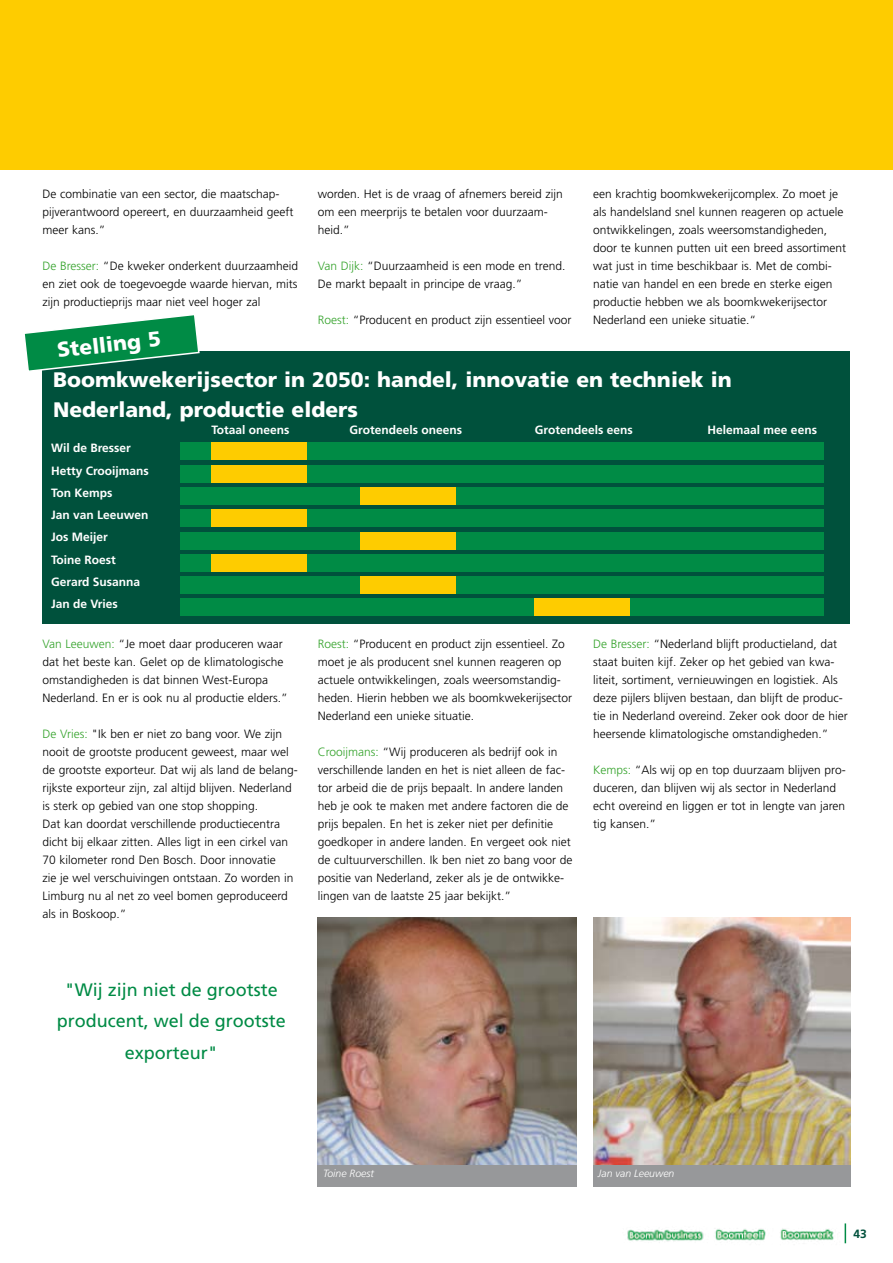
<style>
.page{position:relative;width:893px;height:1263px;background:#fff}
.page>*{position:absolute;margin:0;border:0;box-sizing:border-box;transform-origin:0 0}
.t1{font:900 21px/30px "Frutiger";color:#fff}
.t2{font:18px/31.5px "Frutiger";color:#008b45;text-align:center}
.t3{font:300 12px/18px "Frutiger";color:#000}
.t4{font:700 12px/22.2px "Frutiger";color:#fff}
.t5{font:700 12px "Frutiger";color:#00513c}
.t6{font:italic 300 10.5px "Frutiger";color:#fff}
.s1{color:#35a32c}
</style>
<div class="page">
<img style="left:627px;top:1229px;width:77px;height:13px">
<img style="left:715px;top:1229px;width:51px;height:12px">
<img style="left:780px;top:1223px;width:66px;height:21px">
<div style="left:0;top:0;width:893px;height:170px;background:#fecc00"></div>
<div style="left:43px;top:351px;width:807px;height:273px;background:#00513c"></div>
<div style="left:181px;top:443px;width:643px;height:17px;background:#008b45"></div>
<div style="left:181px;top:465px;width:643px;height:17px;background:#008b45"></div>
<div style="left:181px;top:487px;width:643px;height:17px;background:#008b45"></div>
<div style="left:181px;top:510px;width:643px;height:17px;background:#008b45"></div>
<div style="left:181px;top:532px;width:643px;height:17px;background:#008b45"></div>
<div style="left:181px;top:554px;width:643px;height:17px;background:#008b45"></div>
<div style="left:181px;top:576px;width:643px;height:17px;background:#008b45"></div>
<div style="left:181px;top:599px;width:643px;height:17px;background:#008b45"></div>
<div style="left:211px;top:465px;width:96px;height:17px;background:#fecc00"></div>
<div style="left:360px;top:487px;width:95px;height:17px;background:#fecc00"></div>
<div style="left:211px;top:510px;width:96px;height:17px;background:#fecc00"></div>
<div style="left:360px;top:532px;width:95px;height:17px;background:#fecc00"></div>
<div style="left:534px;top:599px;width:96px;height:17px;background:#fecc00"></div>
<div style="left:211px;top:443px;width:96px;height:17px;background:#fecc00"></div>
<div style="left:360px;top:576px;width:95px;height:17px;background:#fecc00"></div>
<img style="left:594px;top:917px;width:256px;height:248px">
<img style="left:317px;top:917px;width:260px;height:248px">
<div style="left:211px;top:554px;width:96px;height:17px;background:#fecc00"></div>
<div style="left:317px;top:1165px;width:260px;height:21px;background:#97989a"></div>
<div style="left:593px;top:1165px;width:257px;height:21px;background:#97989a"></div>
<svg style="left:24px;top:315px;width:176px;height:58px"></svg>
<p class="t3" style="left:43px;top:185px;width:252px">De combinatie van een sector, die maatschap&shy;pijverantwoord opereert, en duurzaamheid geeft meer kans.”</p>
<p class="t3" style="left:43px;top:257px;width:257px;text-align:justify"><span class="s1">De Bresser:</span> “De kweker onderkent duurzaamheid en ziet ook de toegevoegde waarde hiervan, mits zijn productieprijs maar niet veel hoger zal</p>
<h1 class="t1" style="left:56px;top:335px;width:105px;rotate:-6deg">Stelling 5</h1>
<p class="t3" style="left:318px;top:185px;width:246px">worden. Het is de vraag of afnemers bereid zijn om een meerprijs te betalen voor duurzaam&shy;heid.”</p>
<p class="t3" style="left:318px;top:257px;width:249px"><span class="s1">Van Dijk:</span> “Duurzaamheid is een mode en trend.<br>De markt bepaalt in principe de vraag.”</p>
<p class="t3" style="left:318px;top:311px;width:255px"><span class="s1">Roest:</span> “Producent en product zijn essentieel voor</p>
<p class="t3" style="left:593px;top:185px;width:254px">een krachtig boomkwekerijcomplex. Zo moet je als handelsland snel kunnen reageren op actuele ontwikkelingen, zoals weersomstandigheden, door te kunnen putten uit een breed assortiment wat just in time beschikbaar is. Met de combi&shy;natie van handel en een brede en sterke eigen productie hebben we als boomkwekerijsector Nederland een unieke situatie.“</p>
<h1 class="t1" style="left:53px;top:364px;width:680px">Boomkwekerijsector in 2050: handel, innovatie en techniek in<br>Nederland, productie elders</h1>
<p class="t4" style="left:51px;top:436px;width:99px;line-height:23.1px">Wil de Bresser<br>Hetty Crooijmans</p>
<p class="t4" style="left:51px;top:481px;width:99px">Ton Kemps<br>Jan van Leeuwen<br>Jos Meijer<br>Toine Roest<br>Gerard Susanna</p>
<p class="t4" style="left:51px;top:593px;width:68px">Jan de Vries</p>
<p class="t4" style="left:212px;top:418px;width:80px">Totaal oneens</p>
<p class="t4" style="left:350px;top:418px;width:114px">Grotendeels oneens</p>
<p class="t4" style="left:535px;top:418px;width:99px">Grotendeels eens</p>
<p class="t4" style="left:708px;top:418px;width:111px">Helemaal mee eens</p>
<p class="t3" style="left:43px;top:635px;width:247px"><span class="s1">Van Leeuwen:</span> “Je moet daar produceren waar dat het beste kan. Gelet op de klimatologische omstandigheden is dat binnen West-Europa Nederland. En er is ook nu al productie elders.”</p>
<p class="t3" style="left:43px;top:725px;width:257px"><span class="s1">De Vries:</span> "Ik ben er niet zo bang voor. We zijn nooit de grootste producent geweest, maar wel de grootste exporteur. Dat wij als land de belang&shy;rijkste exporteur zijn, zal altijd blijven. Nederland is sterk op gebied van one stop shopping.<br>Dat kan doordat verschillende productiecentra dicht bij elkaar zitten. Alles ligt in een cirkel van 70 kilometer rond Den Bosch. Door innovatie<br>zie je wel verschuivingen ontstaan. Zo worden in Limburg nu al net zo veel bomen geproduceerd als in Boskoop.”</p>
<p class="t3" style="left:318px;top:635px;width:256px"><span class="s1">Roest:</span> “Producent en product zijn essentieel. Zo moet je als producent snel kunnen reageren op actuele ontwikkelingen, zoals weersomstandig&shy;heden. Hierin hebben we als boomkwekerijsector Nederland een unieke situatie.</p>
<p class="t3" style="left:318px;top:743px;width:256px"><span class="s1">Crooijmans:</span> “Wij produceren als bedrijf ook in verschillende landen en het is niet alleen de fac&shy;tor arbeid die de prijs bepaalt. In andere landen heb je ook te maken met andere factoren die de prijs bepalen. En het is zeker niet per definitie goedkoper in andere landen. En vergeet ook niet de cultuurverschillen. Ik ben niet zo bang voor de positie van Nederland, zeker als je de ontwikke&shy;lingen van de laatste 25 jaar bekijkt.”</p>
<p class="t3" style="left:593px;top:635px;width:256px"><span class="s1">De Bresser:</span> “Nederland blijft productieland, dat staat buiten kijf. Zeker op het gebied van kwa&shy;liteit, sortiment, vernieuwingen en logistiek. Als deze pijlers blijven bestaan, dan blijft de produc&shy;tie in Nederland overeind. Zeker ook door de hier heersende klimatologische omstandigheden.”</p>
<p class="t3" style="left:593px;top:761px;width:254px"><span class="s1">Kemps:</span> “Als wij op en top duurzaam blijven pro&shy;duceren, dan blijven wij als sector in Nederland echt overeind en liggen er tot in lengte van jaren tig kansen.”</p>
<h2 class="t2" style="left:57px;top:973px;width:231px">"Wij zijn niet de grootste producent, wel de grootste exporteur"</h2>
<p class="t6" style="left:323px;top:1167px;width:52px">Toine Roest</p>
<p class="t6" style="left:598px;top:1167px;width:78px">Jan van Leeuwen</p>
<p class="t5" style="left:853px;top:1227px;width:15px">43</p>
</div>
